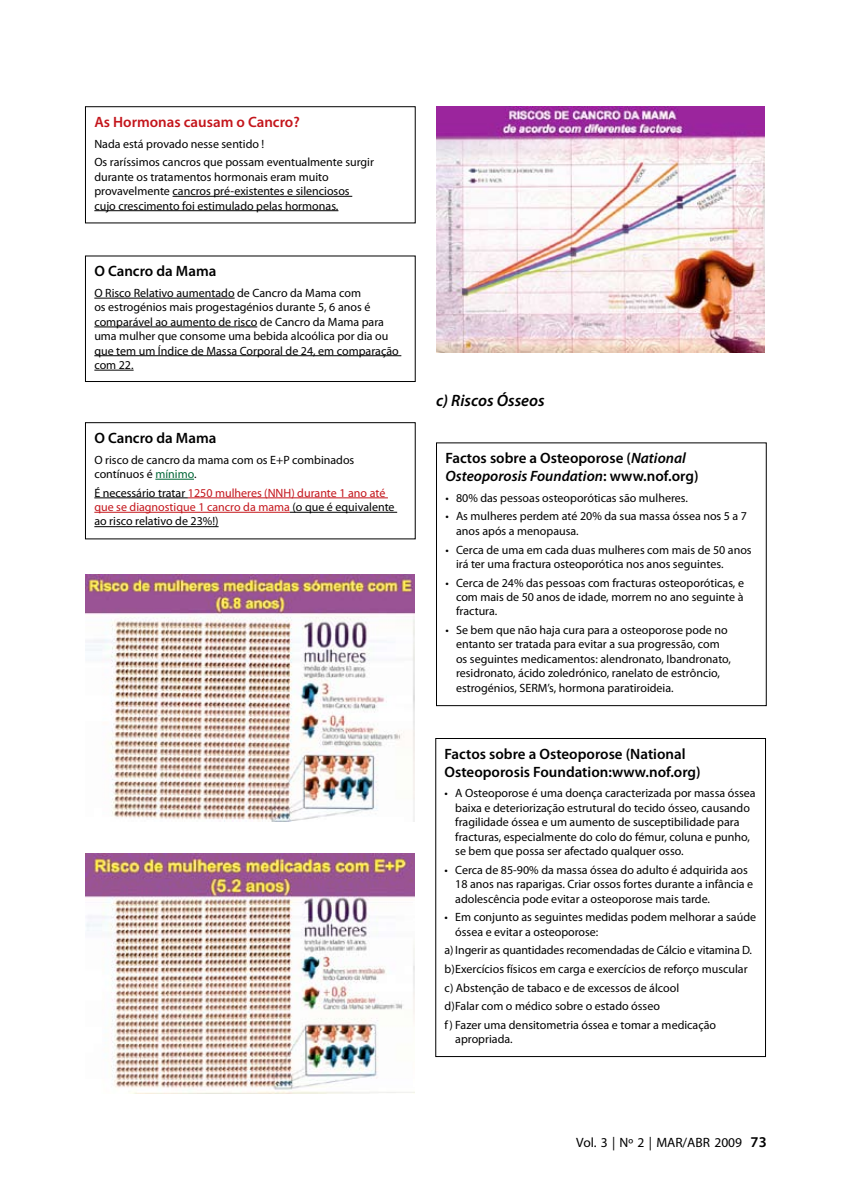
<style>
.page{position:relative;width:851px;height:1191px;background:#fff}
.page>*{position:absolute;margin:0;border:0;box-sizing:border-box;transform-origin:0 0}
.t1{font:italic 600 16.5px "Myriad Pro";color:#000}
.t2{font:600 15px/18px "Myriad Pro";color:#000}
.t3{font:600 15px "Myriad Pro";color:#c4161c}
.t4{font:13.5px "Myriad Pro";color:#000}
.t5{font:12px/14.4px "Myriad Pro";color:#000}
.t6{font:12px/14.4px "Myriad Pro";color:#c4161c}
.s1{color:#006737}
.s2{color:#000}
.s3{font-style:italic}
.s4{font-weight:600;font-size:15px}
</style>
<div class="page">
<hr style="left:172px;top:196px;width:180px;height:1px;background:#000">
<hr style="left:94px;top:210px;width:244px;height:1px;background:#000">
<div style="left:85px;top:106px;width:330px;height:117px;border:1px solid #000"></div>
<hr style="left:94px;top:298px;width:140px;height:1px;background:#000">
<hr style="left:94px;top:327px;width:163px;height:1px;background:#000">
<hr style="left:94px;top:355px;width:307px;height:1px;background:#000">
<hr style="left:94px;top:370px;width:40px;height:1px;background:#000">
<div style="left:85px;top:256px;width:330px;height:126px;border:1px solid #000"></div>
<hr style="left:155px;top:479px;width:39px;height:1px;background:#006737">
<hr style="left:94px;top:497px;width:94px;height:1px;background:#000">
<hr style="left:188px;top:497px;width:200px;height:1px;background:#c4161c">
<hr style="left:94px;top:512px;width:196px;height:1px;background:#c4161c">
<hr style="left:290px;top:512px;width:107px;height:1px;background:#000">
<hr style="left:94px;top:526px;width:124px;height:1px;background:#000">
<div style="left:85px;top:422px;width:330px;height:117px;border:1px solid #000"></div>
<img style="left:85px;top:574px;width:330px;height:247px">
<img style="left:85px;top:853px;width:330px;height:240px">
<img style="left:436px;top:106px;width:328px;height:247px">
<div style="left:436px;top:442px;width:330px;height:264px;border:1px solid #000"></div>
<div style="left:435px;top:738px;width:330px;height:319px;border:1px solid #000"></div>
<p class="t3" style="left:94px;top:112px;width:207px">As Hormonas causam o Cancro?</p>
<p class="t5" style="left:94px;top:134px;width:281px;line-height:18.6px">Nada está provado nesse sentido !<br>Os raríssimos cancros que possam eventualmente surgir</p>
<p class="t5" style="left:94px;top:169px;width:257px">durante os tratamentos hormonais eram muito provavelmente cancros pré-existentes e silenciosos cujo crescimento foi estimulado pelas hormonas.</p>
<p class="t2" style="left:94px;top:262px;width:123px">O Cancro da Mama</p>
<p class="t5" style="left:94px;top:285px;width:306px">O Risco Relativo aumentado de Cancro da Mama com<br>os estrogénios mais progestagénios durante 5, 6 anos é comparável ao aumento de risco de Cancro da Mama para uma mulher que consome uma bebida alcoólica por dia ou que tem um Índice de Massa Corporal de 24, em comparação com 22.</p>
<p class="t2" style="left:94px;top:428px;width:123px">O Cancro da Mama</p>
<p class="t5" style="left:94px;top:452px;width:261px">O risco de cancro da mama com os E+P combinados contínuos é <span class="s1">mínimo</span>.</p>
<p class="t6" style="left:94px;top:485px;width:302px"><span class="s2">É necessário tratar</span> 1250 mulheres (NNH) durante 1 ano até que se diagnostique 1 cancro da mama <span class="s2">(o que é equivalente ao risco relativo de 23%!)</span></p>
<h1 class="t1" style="left:436px;top:390px;width:110px">c) Riscos Ósseos</h1>
<p class="t2" style="left:445px;top:448px;width:254px">Factos sobre a Osteoporose (<span class="s3">National<br>Osteoporosis Foundation</span>: www.nof.org)</p>
<p class="t5" style="left:445px;top:490px;width:244px">• 80% das pessoas osteoporóticas são mulheres.</p>
<p class="t5" style="left:456px;top:509px;width:292px;text-indent:-11px">• As mulheres perdem até 20% da sua massa óssea nos 5 a 7 anos após a menopausa.</p>
<p class="t5" style="left:456px;top:542px;width:297px;text-indent:-11px">• Cerca de uma em cada duas mulheres com mais de 50 anos irá ter uma fractura osteoporótica nos anos seguintes.</p>
<p class="t5" style="left:456px;top:575px;width:289px;text-align:justify;text-indent:-11px">• Cerca de 24% das pessoas com fracturas osteoporóticas, e com mais de 50 anos de idade, morrem no ano seguinte à fractura.</p>
<p class="t5" style="left:456px;top:622px;width:276px;text-indent:-11px">• Se bem que não haja cura para a osteoporose pode no entanto ser tratada para evitar a sua progressão, com os seguintes medicamentos: alendronato, Ibandronato, residronato, ácido zoledrónico, ranelato de estrôncio, estrogénios, SERM’s, hormona paratiroideia.</p>
<p class="t2" style="left:444px;top:744px;width:257px">Factos sobre a Osteoporose (National<br>Osteoporosis Foundation:www.nof.org)</p>
<p class="t5" style="left:455px;top:786px;width:302px;text-indent:-11px">• A Osteoporose é uma doença caracterizada por massa óssea baixa e deteriorização estrutural do tecido ósseo, causando fragilidade óssea e um aumento de susceptibilidade para fracturas, especialmente do colo do fémur, coluna e punho, se bem que possa ser afectado qualquer osso.</p>
<p class="t5" style="left:455px;top:862px;width:299px;text-indent:-11px">• Cerca de 85-90% da massa óssea do adulto é adquirida aos<br>18 anos nas raparigas. Criar ossos fortes durante a infância e adolescência pode evitar a osteoporose mais tarde.</p>
<p class="t5" style="left:455px;top:909px;width:302px;text-indent:-11px">• Em conjunto as seguintes medidas podem melhorar a saúde óssea e evitar a osteoporose:</p>
<p class="t5" style="left:444px;top:940px;width:309px;line-height:18.6px">a)Ingerir as quantidades recomendadas de Cálcio e vitamina D. b)Exercícios físicos em carga e exercícios de reforço muscular c) Abstenção de tabaco e de excessos de álcool<br>d)Falar com o médico sobre o estado ósseo<br>f) Fazer uma densitometria óssea e tomar a medicação</p>
<p class="t5" style="left:455px;top:1031px;width:59px">apropriada.</p>
<p class="t4" style="left:576px;top:1134px;width:192px">Vol. 3 | Nº 2 | MAR/ABR 2009 <span class="s4">73</span></p>
</div>
